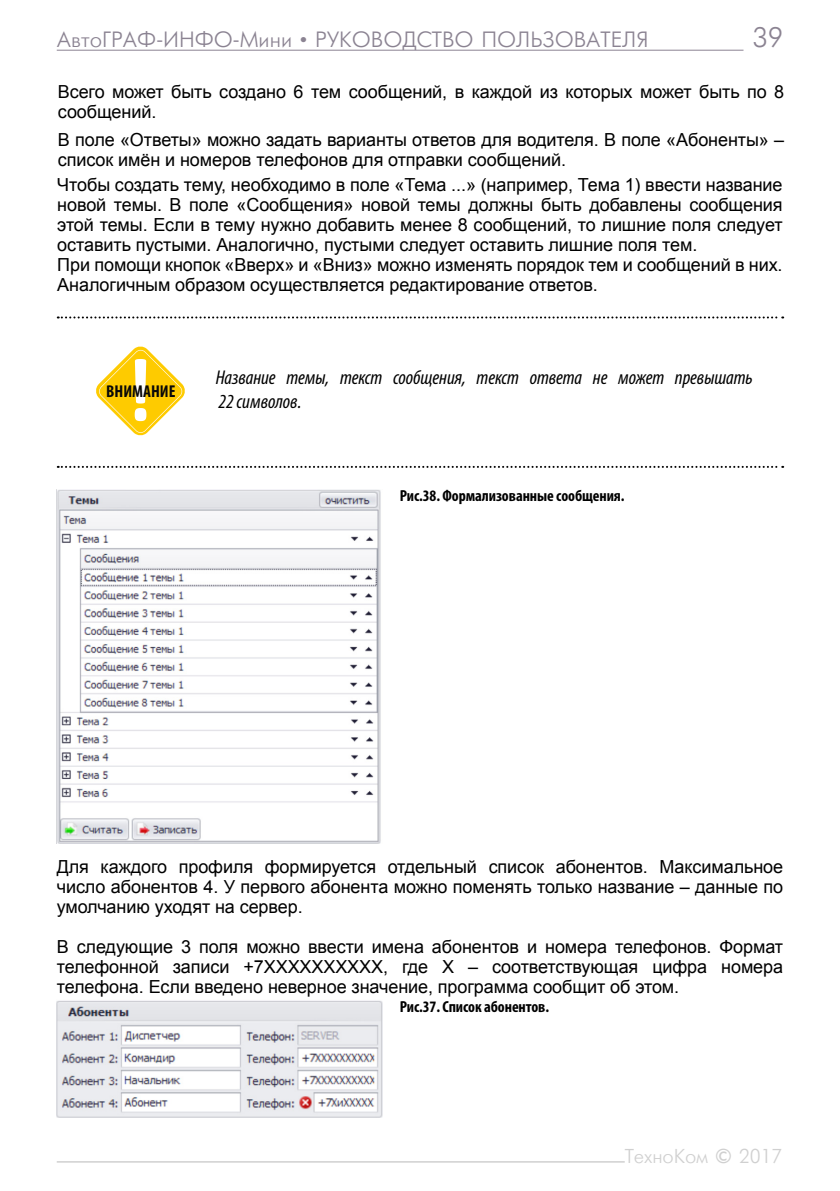
<style>
.page{position:relative;width:840px;height:1191px;background:#fff}
.page>*{position:absolute;margin:0;border:0;box-sizing:border-box;transform-origin:0 0}
.t1{font:28px "Futuris Cyrillic";color:#8b8392}
.t2{font:22px "Futuris Cyrillic";color:#8b8392}
.t3{font:italic condensed 20px/24px "Myriad Pro";letter-spacing:-.005em;color:#000}
.t4{font:20px "Futuris Cyrillic";letter-spacing:-.005em;color:#d0d0d0}
.t5{font:18px/20px "Arial";letter-spacing:-.005em;color:#000}
.t6{font:700 condensed 17.2px "Myriad Pro";color:#090909}
.t7{font:700 condensed 16px "Myriad Pro";letter-spacing:-.005em;color:#000}
</style>
<div class="page">
<hr style="left:57px;top:50px;width:686px;height:1px;background:#8b8392">
<hr style="left:57px;top:1161px;width:567px;height:1px;background:#d0d0d0">
<svg style="left:58px;top:316px;width:724px;height:2px"></svg>
<svg style="left:96px;top:346px;width:89px;height:90px"></svg>
<svg style="left:58px;top:466px;width:724px;height:2px"></svg>
<img style="left:57px;top:489px;width:324px;height:354px">
<img style="left:57px;top:1000px;width:326px;height:117px">
<p class="t2" style="left:57px;top:28px;width:593px">АвтоГРАФ-ИНФО-Мини • РУКОВОДСТВО ПОЛЬЗОВАТЕЛЯ</p>
<h1 class="t1" style="left:752px;top:23px;width:32px">39</h1>
<p class="t5" style="left:58px;top:82px;width:727px">Всего может быть создано 6 тем сообщений, в каждой из которых может быть по 8 сообщений.</p>
<p class="t5" style="left:58px;top:130px;width:727px">В поле «Ответы» можно задать варианты ответов для водителя. В поле «Абоненты» – список имён и номеров телефонов для отправки сообщений.</p>
<p class="t5" style="left:57px;top:174px;width:726px">Чтобы создать тему, необходимо в поле «Тема ...» (например, Тема 1) ввести название новой темы. В поле «Сообщения» новой темы должны быть добавлены сообщения этой темы. Если в тему нужно добавить менее 8 сообщений, то лишние поля следует оставить пустыми. Аналогично, пустыми следует оставить лишние поля тем.<br>При помощи кнопок «Вверх» и «Вниз» можно изменять порядок тем и сообщений в них.<br>Аналогичным образом осуществляется редактирование ответов.</p>
<p class="t6" style="left:106px;top:380px;width:71px">ВНИМАНИЕ</p>
<p class="t3" style="left:215px;top:365px;width:538px">Название темы, текст сообщения, текст ответа не может превышать<br>22 символов.</p>
<p class="t7" style="left:399px;top:486px;width:226px">Рис.38. Формализованные сообщения.</p>
<p class="t5" style="left:57px;top:857px;width:727px;text-align:justify">Для каждого профиля формируется отдельный список абонентов. Максимальное число абонентов 4. У первого абонента можно поменять только название – данные по умолчанию уходят на сервер.</p>
<p class="t5" style="left:57px;top:937px;width:727px;text-align:justify">В следующие 3 поля можно ввести имена абонентов и номера телефонов. Формат телефонной записи +7XXXXXXXXXX, где X – соответствующая цифра номера телефона. Если введено неверное значение, программа сообщит об этом.</p>
<p class="t7" style="left:399px;top:996px;width:151px">Рис.37. Список абонентов.</p>
<p class="t4" style="left:624px;top:1145px;width:159px">ТехноКом © 2017</p>
</div>
